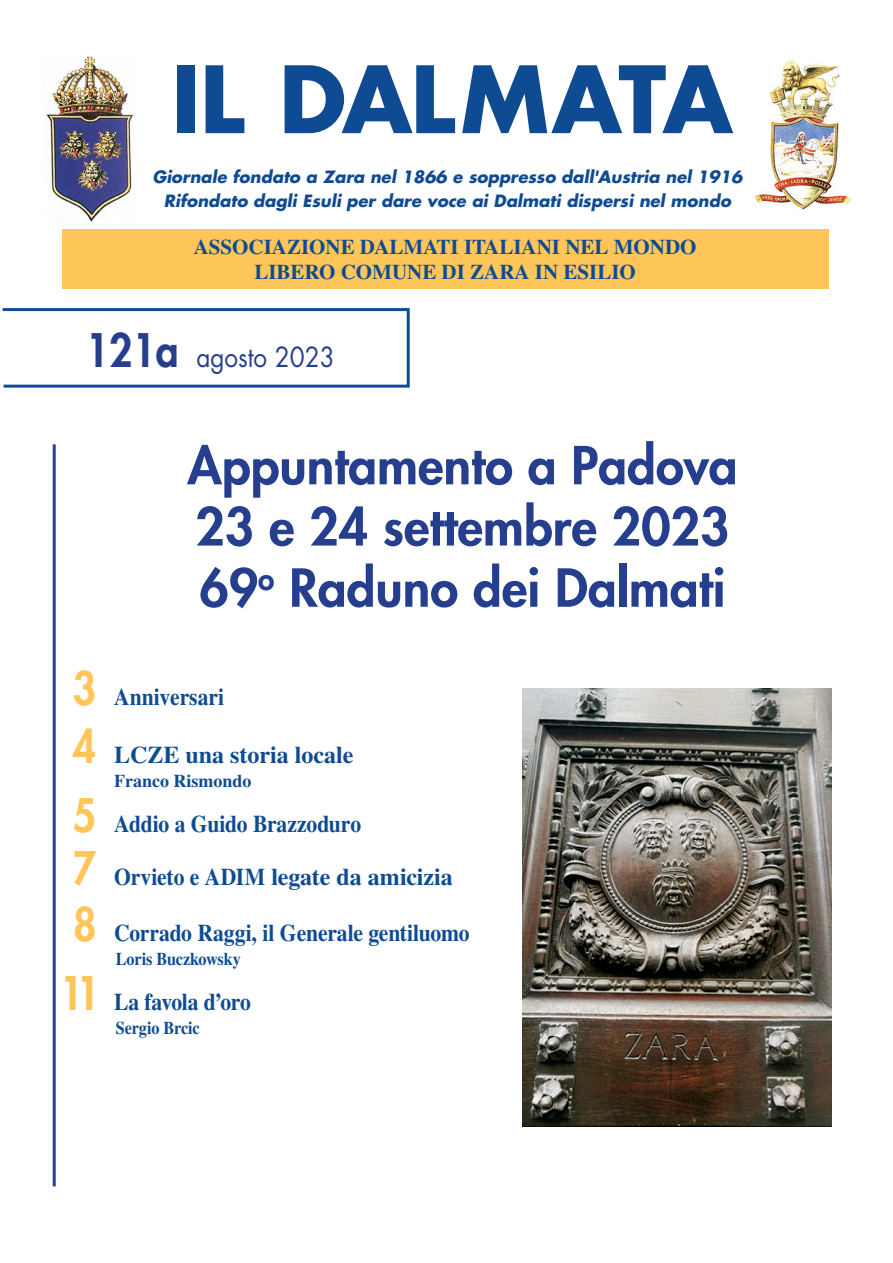
<style>
.page{position:relative;width:893px;height:1263px;background:#fff}
.page>*{position:absolute;margin:0;border:0;box-sizing:border-box;transform-origin:0 0}
.t1{font:700 90px "Futura Std";letter-spacing:-.02em;color:#0f4b92}
.t2{font:800 51px/61.2px "Futura Std";color:#253f8e}
.t3{font:27px "Futura Std";color:#253f8e;scale:.9 1}
.t4{font:700 24px/52.2px "Times LT Std";letter-spacing:-.005em;color:#0f4b92;scale:.9 1}
.t5{font:700 24px "Times LT Std";letter-spacing:-.005em;color:#0f4b92}
.t6{font:700 21px/25.2px "Times LT Std";color:#0f4b92;text-align:center}
.t7{font:700 18px "Times LT Std";letter-spacing:-.005em;color:#0f4b92;scale:.9 1}
.t8{font:700 18px "Times LT Std";letter-spacing:-.005em;color:#0f4b92}
.t9{font:italic 700 16.5px/24px "Futura Std";color:#0f4b92;text-align:center}
.s1{font-weight:800;font-size:45px}
.s2{font-family:"Futura Std";font-weight:800;font-size:45px;color:#fec658}
</style>
<div class="page">
<div style="left:62px;top:229px;width:766px;height:60px;background:#fec658"></div>
<img style="left:46px;top:56px;width:87px;height:166px">
<img style="left:755px;top:60px;width:97px;height:150px">
<hr style="left:53px;top:444px;width:3px;height:742px;background:#253f8e">
<svg style="left:2px;top:308px;width:408px;height:80px"></svg>
<img style="left:522px;top:688px;width:309px;height:438px">
<h1 class="t1" style="left:172px;top:40px;width:563px">IL DALMATA</h1>
<p class="t9" style="left:152px;top:165px;width:591px">Giornale fondato a Zara nel 1866 e soppresso dall'Austria nel 1916<br>Rifondato dagli Esuli per dare voce ai Dalmati dispersi nel mondo</p>
<p class="t6" style="left:194px;top:234px;width:504px">ASSOCIAZIONE DALMATI ITALIANI NEL MONDO<br>LIBERO COMUNE DI ZARA IN ESILIO</p>
<p class="t3" style="left:86px;top:340px;width:278px"><span class="s1">121a</span> agosto 2023</p>
<h2 class="t2" style="left:187px;top:435px;width:552px">Appuntamento a Padova<br>23 e 24 settembre 2023<br>69<sup>o</sup> Raduno dei Dalmati</h2>
<p class="t4" style="left:73px;top:670px;width:170px"><span class="s2">3</span> Anniversari</p>
<p class="t5" style="left:73px;top:741px;width:282px"><span class="s2">4</span> LCZE una storia locale</p>
<p class="t8" style="left:114px;top:770px;width:139px">Franco Rismondo</p>
<p class="t4" style="left:73px;top:798px;width:424px"><span class="s2">5</span> Addio a Guido Brazzoduro<br><span class="s2">7</span> Orvieto e ADIM legate da amicizia</p>
<p class="t4" style="left:73px;top:906px;width:442px"><span class="s2">8</span> Corrado Raggi, il Generale gentiluomo</p>
<p class="t7" style="left:116px;top:948px;width:140px">Loris Buczkowsky</p>
<p class="t4" style="left:60px;top:976px;width:214px"><span class="s2">11</span> La favola d’oro</p>
<p class="t7" style="left:116px;top:1017px;width:95px">Sergio Brcic</p>
</div>
